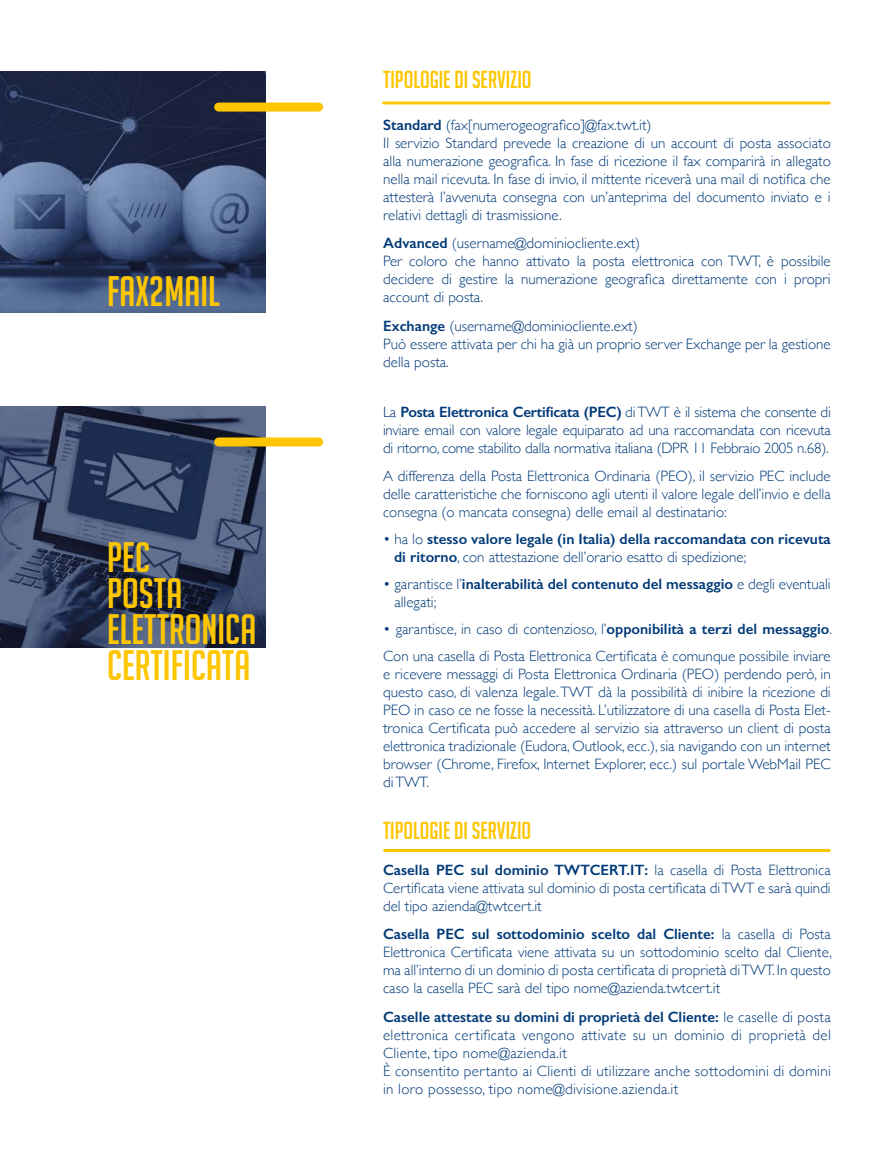
<style>
.page{position:relative;width:893px;height:1149px;background:#fff}
.page>*{position:absolute;margin:0;border:0;box-sizing:border-box;transform-origin:0 0}
.t1{font:41.55px/36px "Big Noodle Titling";color:#fdc600}
.t2{font:24px "Big Noodle Titling";color:#fdc600}
.t3{font:300 15px/18px "Gill Sans";color:#003a78;text-align:justify}
.t4{font:300 15px/18px "Gill Sans";letter-spacing:.02em;color:#003a78}
.t5{font:600 15px/18px "Gill Sans";color:#003a78}
.s1{font-weight:600}
.s2{font-weight:300}
</style>
<div class="page">
<img style="left:0;top:71px;width:265px;height:241px">
<div style="left:219px;top:102px;width:100px;height:9px;background:#fdc600"></div>
<hr style="left:383px;top:101px;width:446px;height:3px;background:#fdc600">
<img style="left:0;top:406px;width:265px;height:241px">
<div style="left:219px;top:437px;width:100px;height:9px;background:#fdc600"></div>
<hr style="left:385px;top:848px;width:444px;height:3px;background:#fdc600">
<h1 class="t1" style="left:107px;top:273px;width:114px">FAX2MAIL</h1>
<h1 class="t1" style="left:107px;top:538px;width:151px">PEC<br>POSTA<br>ELETTRONICA<br>CERTIFICATA</h1>
<h2 class="t2" style="left:383px;top:66px;width:150px">TIPOLOGIE DI SERVIZIO</h2>
<p class="t3" style="left:383px;top:115px;width:449px;text-align:left"><span class="s1">Standard</span> (fax[numerogeografico]@fax.twt.it)<br>Il servizio Standard prevede la creazione di un account di posta associato alla numerazione geografica. In fase di ricezione il fax comparirà in allegato nella mail ricevuta. In fase di invio, il mittente riceverà una mail di notifica che attesterà l’avvenuta consegna con un’anteprima del documento inviato e i relativi dettagli di trasmissione.</p>
<p class="t3" style="left:383px;top:233px;width:449px;text-align:left"><span class="s1">Advanced</span> (username@dominiocliente.ext)<br>Per coloro che hanno attivato la posta elettronica con TWT, è possibile decidere di gestire la numerazione geografica direttamente con i propri account di posta.</p>
<p class="t3" style="left:383px;top:316px;width:449px;text-align:left"><span class="s1">Exchange</span> (username@dominiocliente.ext)<br>Può essere attivata per chi ha già un proprio server Exchange per la gestione della posta.</p>
<p class="t3" style="left:383px;top:402px;width:449px">La <span class="s1">Posta Elettronica Certificata (PEC)</span> di TWT è il sistema che consente di inviare email con valore legale equiparato ad una raccomandata con ricevuta di ritorno, come stabilito dalla normativa italiana (DPR 11 Febbraio 2005 n.68).</p>
<p class="t3" style="left:383px;top:466px;width:449px">A differenza della Posta Elettronica Ordinaria (PEO), il servizio PEC include delle caratteristiche che forniscono agli utenti il valore legale dell’invio e della consegna (o mancata consegna) delle email al destinatario:</p>
<p class="t5" style="left:394px;top:530px;width:438px;text-indent:-11px"><span class="s2">• ha lo</span> stesso valore legale (in Italia) della raccomandata con ricevuta di ritorno<span class="s2">, con attestazione dell’orario esatto di spedizione;</span></p>
<p class="t5" style="left:394px;top:575px;width:438px;text-indent:-11px"><span class="s2">• garantisce l’</span>inalterabilità del contenuto del messaggio <span class="s2">e degli eventuali allegati;</span></p>
<p class="t3" style="left:383px;top:615px;width:450px;line-height:27px">• garantisce, in caso di contenzioso, l’<span class="s1">opponibilità a terzi del messaggio</span>.<br>Con una casella di Posta Elettronica Certificata è comunque possibile inviare</p>
<p class="t3" style="left:383px;top:664px;width:449px">e ricevere messaggi di Posta Elettronica Ordinaria (PEO) perdendo però, in questo caso, di valenza legale. TWT dà la possibilità di inibire la ricezione di PEO in caso ce ne fosse la necessità. L’utilizzatore di una casella di Posta Elet&shy;tronica Certificata può accedere al servizio sia attraverso un client di posta elettronica tradizionale (Eudora, Outlook, ecc.), sia navigando con un internet browser (Chrome, Firefox, Internet Explorer, ecc.) sul portale WebMail PEC di TWT.</p>
<h2 class="t2" style="left:383px;top:816px;width:150px">TIPOLOGIE DI SERVIZIO</h2>
<p class="t3" style="left:383px;top:859px;width:449px"><span class="s1">Casella PEC sul dominio TWTCERT.IT:</span> la casella di Posta Elettronica Certificata viene attivata sul dominio di posta certificata di TWT e sarà quindi del tipo azienda@twtcert.it</p>
<p class="t3" style="left:383px;top:924px;width:450px"><span class="s1">Casella PEC sul sottodominio scelto dal Cliente:</span> la casella di Posta Elettronica Certificata viene attivata su un sottodominio scelto dal Cliente, ma all’interno di un dominio di posta certificata di proprietà di TWT. In questo caso la casella PEC sarà del tipo nome@azienda.twtcert.it</p>
<p class="t4" style="left:383px;top:1006px;width:449px"><span class="s1">Caselle attestate su domini di proprietà del Cliente:</span> le caselle di posta elettronica certificata vengono attivate su un dominio di proprietà del Cliente, tipo nome@azienda.it<br>È consentito pertanto ai Clienti di utilizzare anche sottodomini di domini in loro possesso, tipo nome@divisione.azienda.it</p>
</div>
